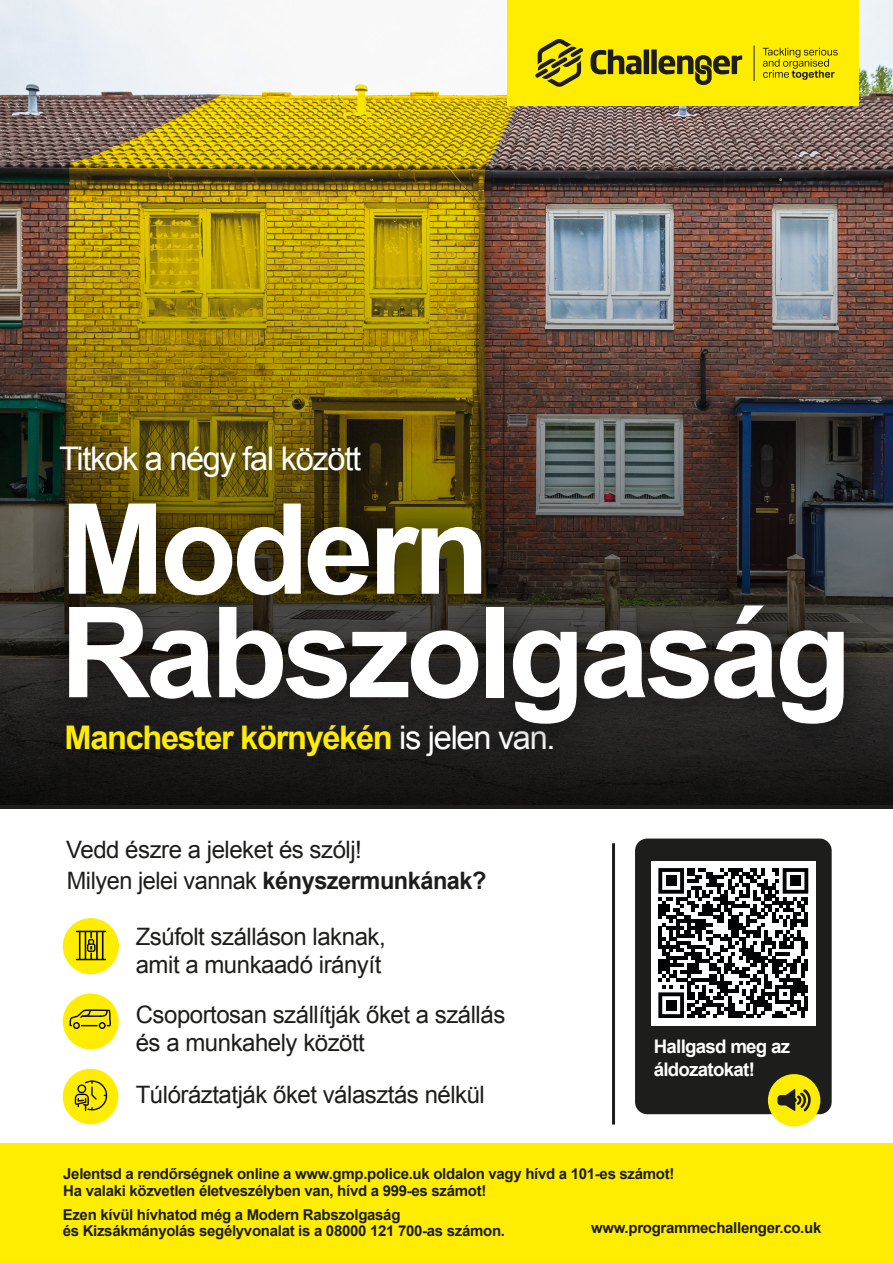
<style>
.page{position:relative;width:893px;height:1263px;background:#fff}
.page>*{position:absolute;margin:0;border:0;box-sizing:border-box;transform-origin:0 0}
.t1{font:700 126px/103.5px "Arial";letter-spacing:-.04em;color:#fff}
.t2{font:700 32.55px "Arial";letter-spacing:-.04em;color:#ffed00}
.t3{font:32.55px "Arial";letter-spacing:-.04em;color:#fff}
.t4{font:24px/28.8px "Arial";letter-spacing:-.02em;color:#1d1d1b}
.t5{font:700 18.75px/22.5px "Arial";letter-spacing:-.04em;color:#fff}
.t6{font:700 15px/16.5px "Arial";letter-spacing:-.02em;color:#1d1d1b}
.s1{font-weight:400;color:#fff}
.s2{font-weight:700}
</style>
<div class="page">
<div style="left:0;top:1143px;width:893px;height:120px;background:#ffed00"></div>
<img style="left:0;top:0;width:893px;height:120px">
<img style="left:0;top:120px;width:893px;height:688px">
<div style="left:507px;top:0;width:351px;height:106px;background:#ffed00"></div>
<svg style="left:763px;top:48px;width:75px;height:32px"></svg>
<svg style="left:591px;top:49px;width:50px;height:25px"></svg>
<div style="left:644px;top:49px;width:5px;height:25px;background:#1d1d1b"></div>
<div style="left:651px;top:49px;width:6px;height:25px;background:#1d1d1b"></div>
<svg style="left:658px;top:55px;width:84px;height:30px"></svg>
<svg style="left:535px;top:39px;width:48px;height:48px"></svg>
<hr style="left:754px;top:46px;width:1px;height:35px;background:#1d1d1b">
<hr style="left:612px;top:843px;width:3px;height:281px;background:#1d1d1b">
<div style="left:63px;top:993px;width:56px;height:56px;background:#ffed00;border-radius:50%"></div>
<svg style="left:69px;top:1009px;width:42px;height:20px"></svg>
<div style="left:63px;top:1069px;width:55px;height:55px;background:#ffed00;border-radius:50%"></div>
<svg style="left:75px;top:1080px;width:32px;height:31px"></svg>
<div style="left:635px;top:838px;width:197px;height:276px;background:#1d1d1b;border-radius:12px"></div>
<div style="left:768px;top:1074px;width:52px;height:52px;background:#ffed00;border-radius:50%"></div>
<svg style="left:777px;top:1089px;width:34px;height:22px"></svg>
<img style="left:1px;top:391px;width:411px;height:141px">
<img style="left:9px;top:434px;width:884px;height:569px">
<div style="left:651px;top:861px;width:165px;height:164px;background:#fff"></div>
<svg style="left:658px;top:868px;width:150px;height:150px"></svg>
<div style="left:666px;top:875px;width:11px;height:11px;background:#020304"></div>
<div style="left:790px;top:875px;width:11px;height:11px;background:#020304"></div>
<div style="left:666px;top:1000px;width:11px;height:11px;background:#020304"></div>
<h2 class="t3" style="left:59px;top:437px;width:303px">Titkok a négy fal között</h2>
<h1 class="t1" style="left:60px;top:502px;width:793px">Modern<br>Rabszolgaság</h1>
<h2 class="t2" style="left:65px;top:716px;width:493px">Manchester környékén <span class="s1">is jelen van.</span></h2>
<h3 class="t4" style="left:66px;top:836px;width:297px">Vedd észre a jeleket és szólj!</h3>
<h3 class="t4" style="left:67px;top:866px;width:421px">Milyen jelei vannak <span class="s2">kényszermunkának?</span></h3>
<h3 class="t4" style="left:136px;top:922px;width:251px">Zsúfolt szálláson laknak, amit a munkaadó irányít</h3>
<h3 class="t4" style="left:136px;top:1000px;width:371px">Csoportosan szállítják őket a szállás és a munkahely között</h3>
<h3 class="t4" style="left:136px;top:1080px;width:351px">Túlóráztatják őket választás nélkül</h3>
<p class="t5" style="left:654px;top:1036px;width:138px">Hallgasd meg az áldozatokat!</p>
<p class="t6" style="left:63px;top:1166px;width:613px">Jelentsd a rendőrségnek online a www.gmp.police.uk oldalon vagy hívd a 101-es számot!<br>Ha valaki közvetlen életveszélyben van, hívd a 999-es számot!</p>
<p class="t6" style="left:63px;top:1206px;width:444px">Ezen kívül hívhatod még a Modern Rabszolgaság<br>és Kizsákmányolás segélyvonalat is a 08000 121 700-as számon.</p>
<p class="t6" style="left:591px;top:1220px;width:232px">www.programmechallenger.co.uk</p>
</div>
